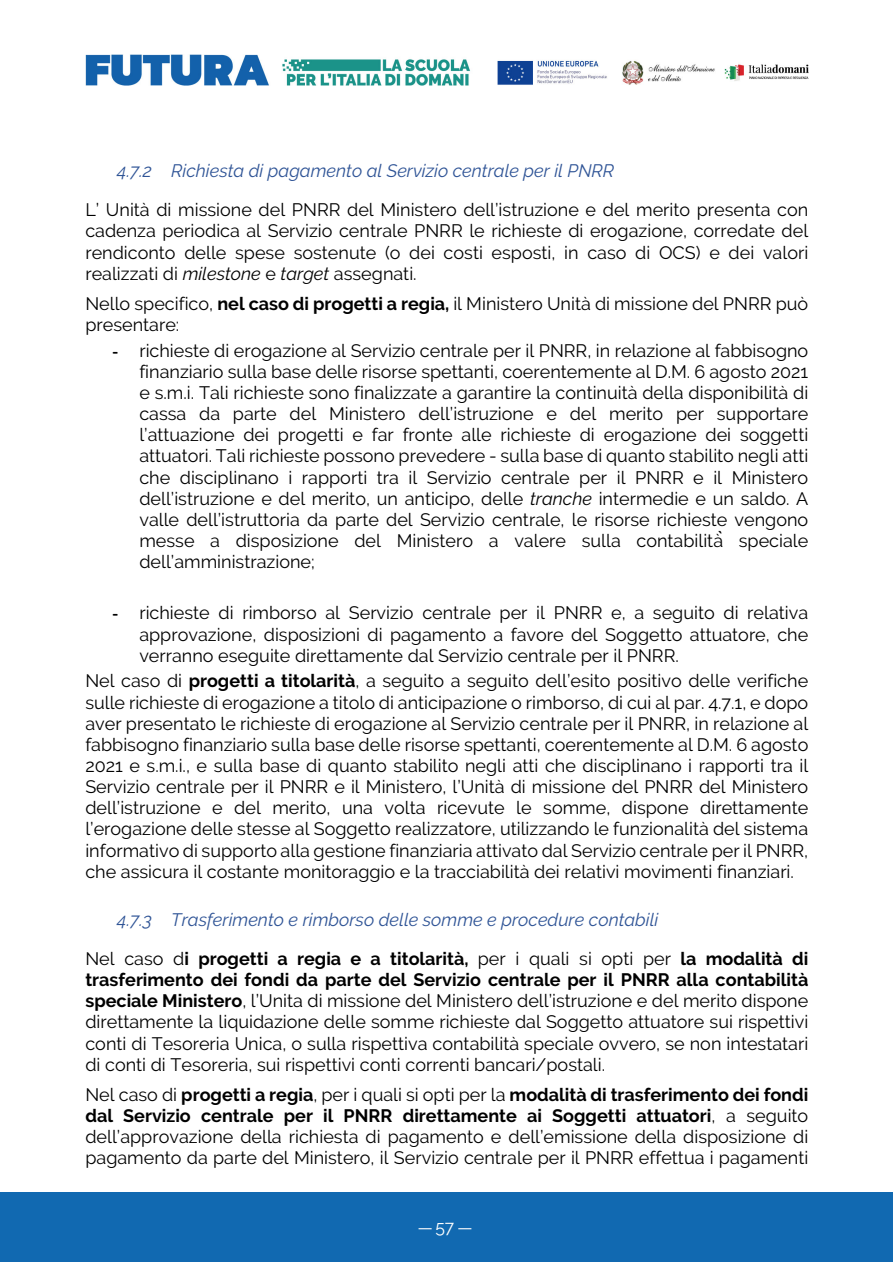
<style>
.page{position:relative;width:893px;height:1263px;background:#fff}
.page>*{position:absolute;margin:0;border:0;box-sizing:border-box;transform-origin:0 0}
.t1{font:18px/21.1px "Raleway";color:#000;text-align:justify}
.t2{font:italic 18px/38.8px "Raleway";color:#2f5496}
.t3{font:17.55px "Raleway";color:#fff}
.s1{font-style:italic}
.s2{font-weight:700}
.s3{font-family:"Calibri";font-weight:700}
.s4{font-family:"Arial"}
.s5{font-style:normal;color:#000}
.s6{font-weight:700;font-style:normal;color:#000}
</style>
<div class="page">
<img style="left:86px;top:54px;width:722px;height:32px">
<div style="left:0;top:1192px;width:893px;height:70px;background:#1169b1"></div>
<svg style="left:458px;top:1228px;width:13px;height:1px"></svg>
<svg style="left:419px;top:1228px;width:13px;height:1px"></svg>
<p class="t2" style="left:117px;top:151px;width:498px">4.7.2 Richiesta di pagamento al Servizio centrale per il PNRR</p>
<p class="t1" style="left:85px;top:199px;width:724px">L’ Unità di missione del PNRR del Ministero dell’istruzione e del merito presenta con cadenza periodica al Servizio centrale PNRR le richieste di erogazione, corredate del rendiconto delle spese sostenute (o dei costi esposti, in caso di OCS) e dei valori realizzati di <span class="s1">milestone</span> e <span class="s1">target</span> assegnati.</p>
<p class="t1" style="left:85px;top:293px;width:724px">Nello specifico, <span class="s2">nel caso di progetti a regia,</span> il Ministero Unità di missione del PNRR può presentare:</p>
<p class="t1" style="left:139px;top:340px;width:670px;text-indent:-27px"><span class="s3">!</span> richieste di erogazione al Servizio centrale per il PNRR, in relazione al fabbisogno finanziario sulla base delle risorse spettanti, coerentemente al D.M. 6 agosto 2021 e s.m.i. Tali richieste sono finalizzate a garantire la continuità della disponibilità di cassa da parte del Ministero dell’istruzione e del merito per supportare l’attuazione dei progetti e far fronte alle richieste di erogazione dei soggetti attuatori. Tali richieste possono prevedere - sulla base di quanto stabilito negli atti che disciplinano i rapporti tra il Servizio centrale per il PNRR e il Ministero dell’istruzione e del merito, un anticipo, delle <span class="s1">tranche</span> intermedie e un saldo. A valle dell’istruttoria da parte del Servizio centrale, le risorse richieste vengono messe a disposizione del Ministero a valere sulla contabilità<span class="s4">"</span> speciale dell’amministrazione;</p>
<p class="t1" style="left:139px;top:602px;width:670px;text-indent:-27px"><span class="s3">!</span> richieste di rimborso al Servizio centrale per il PNRR e, a seguito di relativa approvazione, disposizioni di pagamento a favore del Soggetto attuatore, che verranno eseguite direttamente dal Servizio centrale per il PNRR.</p>
<p class="t1" style="left:85px;top:670px;width:724px">Nel caso di <span class="s2">progetti a titolarità</span>, a seguito a seguito dell’esito positivo delle verifiche sulle richieste di erogazione a titolo di anticipazione o rimborso, di cui al par. 4.7.1, e dopo aver presentato le richieste di erogazione al Servizio centrale per il PNRR, in relazione al fabbisogno finanziario sulla base delle risorse spettanti, coerentemente al D.M. 6 agosto 2021 e s.m.i., e sulla base di quanto stabilito negli atti che disciplinano i rapporti tra il Servizio centrale per il PNRR e il Ministero, l’Unità di missione del PNRR del Ministero dell’istruzione e del merito, una volta ricevute le somme, dispone direttamente l’erogazione delle stesse al Soggetto realizzatore, utilizzando le funzionalità del sistema informativo di supporto alla gestione finanziaria attivato dal Servizio centrale per il PNRR, che assicura il costante monitoraggio e la tracciabilità dei relativi movimenti finanziari.</p>
<p class="t2" style="left:85px;top:900px;width:724px;text-indent:32px">4.7.3 Trasferimento e rimborso delle somme e procedure contabili<br><span class="s5">Nel caso d</span><span class="s6">i progetti a regia e a titolarità,</span> <span class="s5">per i quali si opti per</span> <span class="s6">la modalità di</span></p>
<p class="t1" style="left:85px;top:969px;width:724px"><span class="s2">trasferimento dei fondi da parte del Servizio centrale per il PNRR alla contabilità speciale Ministero</span>, l’Unita di missione del Ministero dell’istruzione e del merito dispone direttamente la liquidazione delle somme richieste dal Soggetto attuatore sui rispettivi conti di Tesoreria Unica, o sulla rispettiva contabilità speciale ovvero, se non intestatari di conti di Tesoreria, sui rispettivi conti correnti bancari/postali.</p>
<p class="t1" style="left:85px;top:1084px;width:724px">Nel caso di <span class="s2">progetti a regia</span>, per i quali si opti per la <span class="s2">modalità di trasferimento dei fondi dal Servizio centrale per il PNRR direttamente ai Soggetti attuatori</span>, a seguito dell’approvazione della richiesta di pagamento e dell’emissione della disposizione di pagamento da parte del Ministero, il Servizio centrale per il PNRR effettua i pagamenti</p>
<p class="t3" style="left:436px;top:1216px;width:20px">57</p>
</div>
